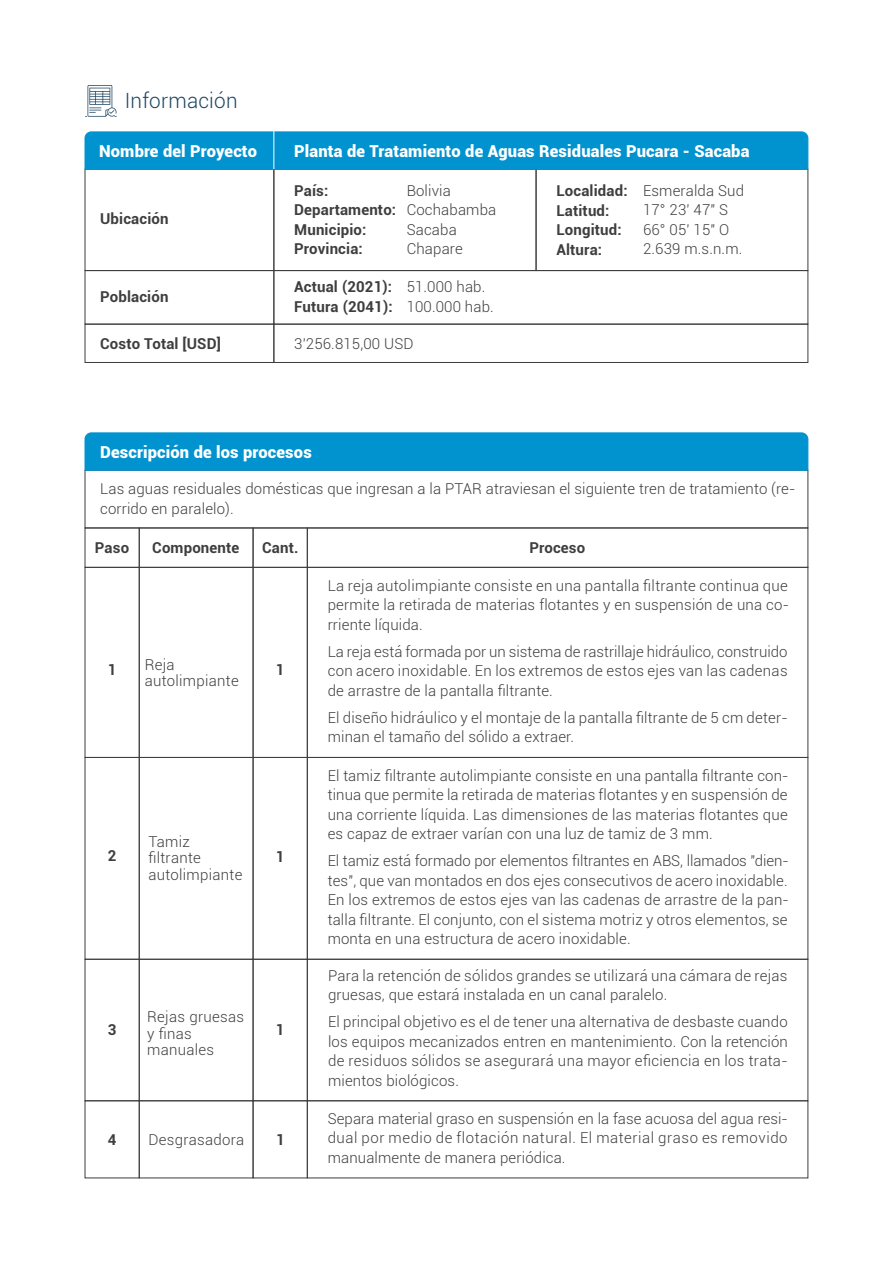
<style>
.page{position:relative;width:893px;height:1263px;background:#fff}
.page>*{position:absolute;margin:0;border:0;box-sizing:border-box;transform-origin:0 0}
.t1{font:300 21px "Roboto";letter-spacing:.01em;color:#1d4662}
.t2{font:900 16.5px "Roboto";letter-spacing:.01em;color:#fff}
.t3{font:300 15px/19.5px "Roboto";letter-spacing:.01em;color:#3e3e3f}
.t4{font:700 15px/19.5px "Roboto";letter-spacing:.01em;color:#3e3e3f}
</style>
<div class="page">
<div style="left:85px;top:270px;width:189px;height:54px;border:1px solid #3e3e3f"></div>
<div style="left:274px;top:270px;width:534px;height:54px;border:1px solid #3e3e3f"></div>
<div style="left:85px;top:324px;width:189px;height:39px;border:1px solid #3e3e3f"></div>
<div style="left:274px;top:324px;width:534px;height:39px;border:1px solid #3e3e3f"></div>
<div style="left:85px;top:470px;width:723px;height:58px;border:1px solid #3e3e3f"></div>
<div style="left:139px;top:567px;width:114px;height:191px;border:1px solid #3e3e3f"></div>
<div style="left:253px;top:567px;width:54px;height:191px;border:1px solid #3e3e3f"></div>
<div style="left:307px;top:567px;width:501px;height:191px;border:1px solid #3e3e3f"></div>
<div style="left:139px;top:757px;width:114px;height:202px;border:1px solid #3e3e3f"></div>
<div style="left:253px;top:757px;width:54px;height:202px;border:1px solid #3e3e3f"></div>
<div style="left:307px;top:757px;width:501px;height:202px;border:1px solid #3e3e3f"></div>
<div style="left:139px;top:959px;width:114px;height:142px;border:1px solid #3e3e3f"></div>
<div style="left:253px;top:959px;width:54px;height:142px;border:1px solid #3e3e3f"></div>
<div style="left:307px;top:959px;width:501px;height:142px;border:1px solid #3e3e3f"></div>
<div style="left:139px;top:1100px;width:114px;height:78px;border:1px solid #3e3e3f"></div>
<div style="left:253px;top:1100px;width:54px;height:78px;border:1px solid #3e3e3f"></div>
<div style="left:307px;top:1100px;width:501px;height:78px;border:1px solid #3e3e3f"></div>
<div style="left:85px;top:528px;width:54px;height:39px;border:1px solid #3e3e3f"></div>
<div style="left:139px;top:528px;width:114px;height:39px;border:1px solid #3e3e3f"></div>
<div style="left:253px;top:528px;width:54px;height:39px;border:1px solid #3e3e3f"></div>
<div style="left:307px;top:528px;width:501px;height:39px;border:1px solid #3e3e3f"></div>
<svg style="left:85px;top:85px;width:32px;height:32px"></svg>
<div style="left:85px;top:132px;width:723px;height:38px;background:#0093d0"></div>
<hr style="left:274px;top:131px;width:1px;height:38px;background:#fff">
<div style="left:85px;top:432px;width:723px;height:39px;background:#0093d0"></div>
<h1 class="t1" style="left:125px;top:85px;width:114px">Información</h1>
<p class="t2" style="left:99px;top:140px;width:160px">Nombre del Proyecto</p>
<p class="t2" style="left:294px;top:140px;width:457px">Planta de Tratamiento de Aguas Residuales Pucara - Sacaba</p>
<p class="t4" style="left:100px;top:208px;width:70px">Ubicación</p>
<p class="t4" style="left:100px;top:286px;width:70px">Población</p>
<p class="t4" style="left:100px;top:334px;width:122px">Costo Total [USD]</p>
<p class="t3" style="left:407px;top:180px;width:91px">Bolivia<br>Cochabamba<br>Sacaba<br>Chapare</p>
<p class="t3" style="left:643px;top:180px;width:103px">Esmeralda Sud<br>17° 23' 47" S<br>66° 05' 15" O<br>2.639 m.s.n.m.</p>
<p class="t3" style="left:407px;top:277px;width:89px">51.000 hab.<br>100.000 hab.</p>
<p class="t4" style="left:294px;top:180px;width:103px">País:<br>Departamento:<br>Municipio:<br>Provincia:</p>
<p class="t4" style="left:294px;top:277px;width:100px">Actual (2021):<br>Futura (2041):</p>
<p class="t3" style="left:294px;top:334px;width:121px">3'256.815,00 USD</p>
<p class="t4" style="left:556px;top:180px;width:73px">Localidad:<br>Latitud:<br>Longitud:<br>Altura:</p>
<p class="t2" style="left:100px;top:441px;width:213px">Descripción de los procesos</p>
<p class="t3" style="left:100px;top:478px;width:697px">Las aguas residuales domésticas que ingresan a la PTAR atraviesan el siguiente tren de tratamiento (re&shy;corrido en paralelo).</p>
<p class="t4" style="left:152px;top:537px;width:89px">Componente</p>
<p class="t4" style="left:529px;top:537px;width:57px">Proceso</p>
<p class="t4" style="left:95px;top:537px;width:36px">Paso</p>
<p class="t4" style="left:262px;top:537px;width:38px">Cant.</p>
<p class="t4" style="left:108px;top:659px;width:10px">1</p>
<p class="t3" style="left:145px;top:656px;width:96px;line-height:16.5px">Reja autolimpiante</p>
<p class="t4" style="left:276px;top:659px;width:10px">1</p>
<p class="t4" style="left:108px;top:845px;width:10px">2</p>
<p class="t3" style="left:148px;top:833px;width:96px;line-height:16.5px">Tamiz filtrante autolimpiante</p>
<p class="t4" style="left:276px;top:847px;width:10px">1</p>
<p class="t4" style="left:108px;top:1019px;width:10px">3</p>
<p class="t4" style="left:108px;top:1129px;width:10px">4</p>
<p class="t3" style="left:147px;top:1008px;width:98px;line-height:16.5px">Rejas gruesas y finas manuales</p>
<p class="t3" style="left:148px;top:1129px;width:97px">Desgrasadora</p>
<p class="t4" style="left:276px;top:1019px;width:10px">1</p>
<p class="t4" style="left:276px;top:1129px;width:10px">1</p>
<p class="t3" style="left:328px;top:575px;width:463px;text-align:justify">La reja autolimpiante consiste en una pantalla filtrante continua que permite la retirada de materias flotantes y en suspensión de una co&shy;rriente líquida.</p>
<p class="t3" style="left:328px;top:641px;width:461px;text-align:justify">La reja está formada por un sistema de rastrillaje hidráulico, construido con acero inoxidable. En los extremos de estos ejes van las cadenas de arrastre de la pantalla filtrante.</p>
<p class="t3" style="left:328px;top:707px;width:461px">El diseño hidráulico y el montaje de la pantalla filtrante de 5 cm deter&shy;minan el tamaño del sólido a extraer.</p>
<p class="t3" style="left:328px;top:765px;width:462px;text-align:justify">El tamiz filtrante autolimpiante consiste en una pantalla filtrante con&shy;tinua que permite la retirada de materias flotantes y en suspensión de una corriente líquida. Las dimensiones de las materias flotantes que es capaz de extraer varían con una luz de tamiz de 3 mm.</p>
<p class="t3" style="left:328px;top:850px;width:463px;text-align:justify">El tamiz está formado por elementos filtrantes en ABS, llamados "dien&shy;tes", que van montados en dos ejes consecutivos de acero inoxidable.<br>En los extremos de estos ejes van las cadenas de arrastre de la pan&shy;talla filtrante. El conjunto, con el sistema motriz y otros elementos, se monta en una estructura de acero inoxidable.</p>
<p class="t3" style="left:328px;top:965px;width:461px">Para la retención de sólidos grandes se utilizará una cámara de rejas gruesas, que estará instalada en un canal paralelo.</p>
<p class="t3" style="left:328px;top:1011px;width:461px;text-align:justify">El principal objetivo es el de tener una alternativa de desbaste cuando los equipos mecanizados entren en mantenimiento. Con la retención de residuos sólidos se asegurará una mayor eficiencia en los trata&shy;mientos biológicos.</p>
<p class="t3" style="left:328px;top:1108px;width:462px;text-align:justify">Separa material graso en suspensión en la fase acuosa del agua resi&shy;dual por medio de flotación natural. El material graso es removido manualmente de manera periódica.</p>
</div>
